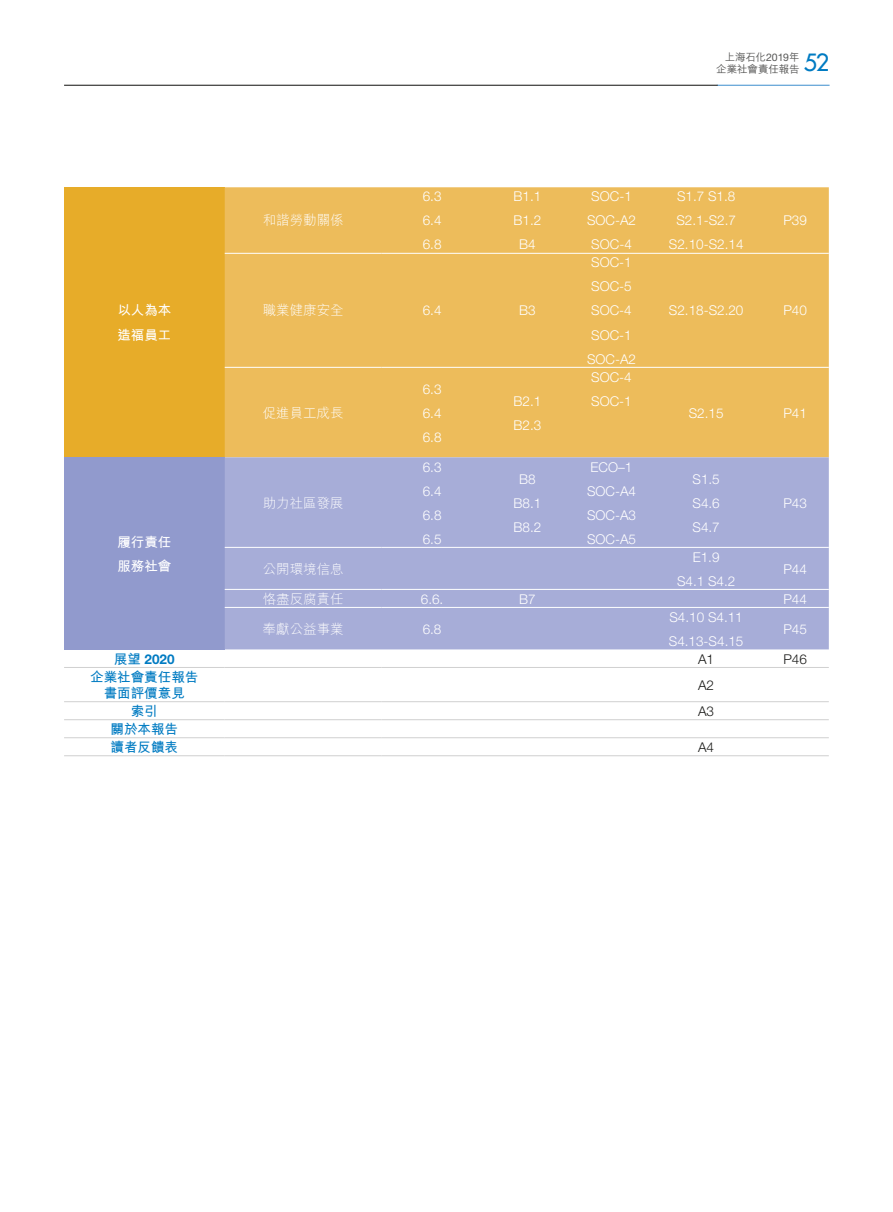
<style>
.page{position:relative;width:893px;height:1212px;background:#fff}
.page>*{position:absolute;margin:0;border:0;box-sizing:border-box;transform-origin:0 0}
.t1{font:300 13.5px/24px "Helvetica Neue LT Std";color:#fff;text-align:center}
.t2{font:13.5px "M Hei HK Light E Ten B5 H";color:#fff}
.t3{font:13.5px/16.2px "M Hei HK Bold E Ten B5 H";color:#007bc2;text-align:center}
.t4{font:13.5px/24px "M Hei HK Bold E Ten B5 H";color:#fff}
.t5{font:300 13.5px "Helvetica Neue LT Std";color:#1d1d1b}
.t6{font:700 13.5px "Helvetica Neue LT Std";color:#007bc2}
.t7{font:10.5px/12.6px "M Hei HK Medium E Ten B5 H";letter-spacing:-.015em;color:#575756}
.s1{font-family:"Helvetica Neue LT Std"}
.s2{font-family:"M Hei HK Bold E Ten B5 H";font-weight:400}
</style>
<div class="page">
<hr style="left:716px;top:85px;width:113px;height:1px;background:#4794d0">
<hr style="left:64px;top:85px;width:653px;height:1px;background:#1d1d1b">
<div style="left:64px;top:187px;width:161px;height:270px;background:#e7ac29"></div>
<div style="left:225px;top:187px;width:603px;height:270px;background:#edbc5b"></div>
<div style="left:64px;top:457px;width:161px;height:192px;background:#919acd"></div>
<div style="left:225px;top:457px;width:603px;height:192px;background:#a7add8"></div>
<hr style="left:225px;top:253px;width:157px;height:1px;background:#fff">
<hr style="left:382px;top:253px;width:446px;height:1px;background:#fff">
<hr style="left:225px;top:367px;width:157px;height:1px;background:#fff">
<hr style="left:382px;top:367px;width:446px;height:1px;background:#fff">
<hr style="left:225px;top:547px;width:157px;height:1px;background:#fff">
<hr style="left:382px;top:547px;width:446px;height:1px;background:#fff">
<hr style="left:225px;top:589px;width:157px;height:1px;background:#fff">
<hr style="left:382px;top:589px;width:446px;height:1px;background:#fff">
<hr style="left:225px;top:607px;width:157px;height:1px;background:#fff">
<hr style="left:382px;top:607px;width:446px;height:1px;background:#fff">
<hr style="left:64px;top:667px;width:161px;height:1px;background:#d0d0d0">
<hr style="left:225px;top:667px;width:157px;height:1px;background:#d0d0d0">
<hr style="left:382px;top:667px;width:446px;height:1px;background:#d0d0d0">
<hr style="left:64px;top:701px;width:161px;height:1px;background:#d0d0d0">
<hr style="left:225px;top:701px;width:157px;height:1px;background:#d0d0d0">
<hr style="left:382px;top:701px;width:446px;height:1px;background:#d0d0d0">
<hr style="left:64px;top:719px;width:161px;height:1px;background:#d0d0d0">
<hr style="left:225px;top:719px;width:157px;height:1px;background:#d0d0d0">
<hr style="left:382px;top:719px;width:446px;height:1px;background:#d0d0d0">
<hr style="left:64px;top:737px;width:161px;height:1px;background:#d0d0d0">
<hr style="left:225px;top:737px;width:157px;height:1px;background:#d0d0d0">
<hr style="left:382px;top:737px;width:446px;height:1px;background:#d0d0d0">
<hr style="left:64px;top:755px;width:161px;height:1px;background:#d0d0d0">
<hr style="left:225px;top:755px;width:157px;height:1px;background:#d0d0d0">
<hr style="left:382px;top:755px;width:446px;height:1px;background:#d0d0d0">
<p class="t4" style="left:117px;top:300px;width:55px">以人為本造福員工</p>
<p class="t4" style="left:117px;top:531px;width:55px">履行責任服務社會</p>
<p class="t2" style="left:263px;top:215px;width:82px">和諧勞動關係</p>
<p class="t7" style="left:716px;top:52px;width:115px;text-indent:9px">上海石化<span class="s1">2019</span>年<br>企業社會責任報告 <sup>52</sup></p>
<p class="t1" style="left:423px;top:186px;width:20px;text-align:justify">6.3<br>6.4<br>6.8</p>
<p class="t1" style="left:513px;top:186px;width:29px">B1.1<br>B1.2<br>B4</p>
<p class="t1" style="left:587px;top:186px;width:51px">SOC-1<br>SOC-A2<br>SOC-4</p>
<p class="t1" style="left:669px;top:186px;width:76px">S1.7 S1.8<br>S2.1-S2.7<br>S2.10-S2.14</p>
<p class="t1" style="left:783px;top:210px;width:25px">P39</p>
<p class="t2" style="left:263px;top:305px;width:82px">職業健康安全</p>
<p class="t1" style="left:423px;top:300px;width:20px">6.4</p>
<p class="t1" style="left:519px;top:300px;width:18px">B3</p>
<p class="t1" style="left:587px;top:252px;width:51px">SOC-1<br>SOC-5<br>SOC-4<br>SOC-1<br>SOC-A2</p>
<p class="t1" style="left:669px;top:300px;width:76px">S2.18-S2.20</p>
<p class="t1" style="left:783px;top:300px;width:25px">P40</p>
<p class="t2" style="left:263px;top:407px;width:82px">促進員工成長</p>
<p class="t1" style="left:423px;top:378px;width:20px;text-align:justify">6.3<br>6.4<br>6.8</p>
<p class="t1" style="left:513px;top:390px;width:29px;text-align:left">B2.1<br>B2.3</p>
<p class="t1" style="left:591px;top:366px;width:42px;text-align:left">SOC-4<br>SOC-1</p>
<p class="t1" style="left:688px;top:402px;width:36px">S2.15</p>
<p class="t1" style="left:783px;top:402px;width:25px">P41</p>
<p class="t2" style="left:263px;top:497px;width:82px">助力社區發展</p>
<p class="t1" style="left:423px;top:456px;width:20px;text-align:justify">6.3<br>6.4<br>6.8<br>6.5</p>
<p class="t1" style="left:513px;top:468px;width:29px">B8<br>B8.1<br>B8.2</p>
<p class="t1" style="left:587px;top:456px;width:51px;text-align:left">ECO–1<br>SOC-A4<br>SOC-A3<br>SOC-A5</p>
<p class="t1" style="left:692px;top:468px;width:29px;text-align:justify">S1.5<br>S4.6<br>S4.7</p>
<p class="t1" style="left:783px;top:492px;width:25px">P43</p>
<p class="t2" style="left:263px;top:563px;width:82px">公開環境信息</p>
<p class="t1" style="left:677px;top:546px;width:60px">E1.9<br>S4.1 S4.2</p>
<p class="t1" style="left:783px;top:558px;width:25px">P44</p>
<p class="t2" style="left:263px;top:593px;width:82px">恪盡反腐責任</p>
<p class="t1" style="left:421px;top:588px;width:24px">6.6.</p>
<p class="t1" style="left:519px;top:588px;width:18px">B7</p>
<p class="t1" style="left:783px;top:588px;width:25px">P44</p>
<p class="t2" style="left:263px;top:624px;width:82px">奉獻公益事業</p>
<p class="t1" style="left:422px;top:618px;width:20px">6.8</p>
<p class="t1" style="left:668px;top:606px;width:76px;text-align:left">S4.10 S4.11<br>S4.13-S4.15</p>
<p class="t1" style="left:783px;top:618px;width:25px">P45</p>
<p class="t6" style="left:114px;top:651px;width:62px"><span class="s2">展望</span> 2020</p>
<p class="t5" style="left:698px;top:654px;width:18px">A1</p>
<p class="t5" style="left:783px;top:654px;width:25px">P46</p>
<p class="t3" style="left:90px;top:670px;width:109px">企業社會責任報告書面評價意見</p>
<p class="t5" style="left:698px;top:680px;width:18px">A2</p>
<p class="t3" style="left:131px;top:705px;width:28px">索引</p>
<p class="t5" style="left:698px;top:706px;width:18px">A3</p>
<p class="t3" style="left:111px;top:722px;width:69px;line-height:18px;text-align:left">關於本報告讀者反饋表</p>
<p class="t5" style="left:698px;top:742px;width:18px">A4</p>
</div>
